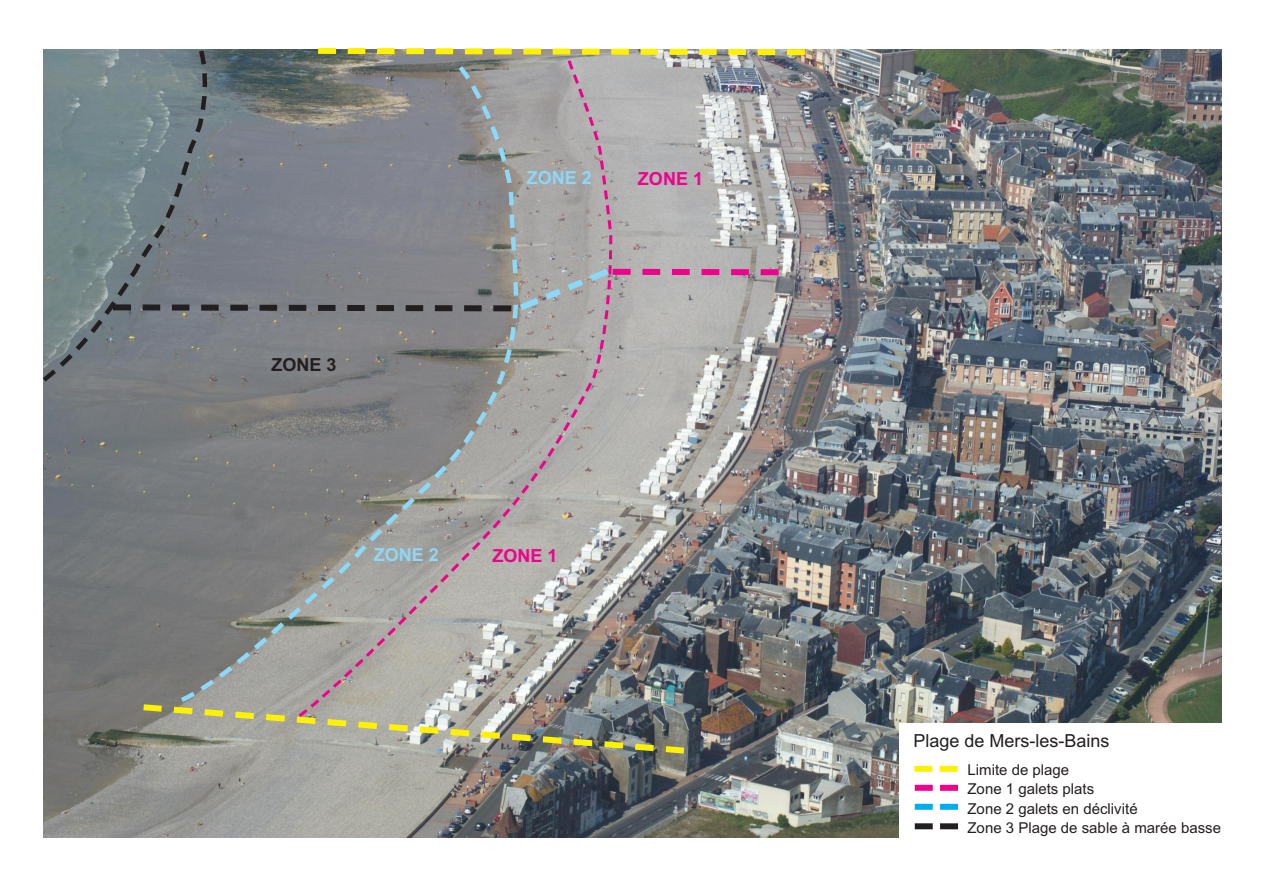
<style>
.page{position:relative;width:1265px;height:895px;background:#fff}
.page>*{position:absolute;margin:0;border:0;box-sizing:border-box;transform-origin:0 0}
.t1{font:18px "Arial";color:#231f20}
.t2{font:700 18px "Arial";color:#ed028c}
.t3{font:700 18px "Arial";color:#8dd7f7}
.t4{font:700 18px "Arial";color:#231f20}
.t5{font:15px/19.5px "Arial";color:#231f20}
</style>
<div class="page">
<img style="left:43px;top:49px;width:1178px;height:789px">
<div style="left:786px;top:49px;width:18px;height:6px;background:#fff101"></div>
<div style="left:318px;top:48px;width:18px;height:6px;background:#fff101"></div>
<svg style="left:302px;top:65px;width:311px;height:622px;background:#aba7a6"></svg>
<svg style="left:188px;top:72px;width:329px;height:615px;background:#8b8c8d"></svg>
<img style="left:330px;top:47px;width:463px;height:38px">
<img style="left:137px;top:687px;width:553px;height:70px">
<svg style="left:48px;top:59px;width:160px;height:318px;background:#748287"></svg>
<svg style="left:196px;top:49px;width:13px;height:20px"></svg>
<svg style="left:42px;top:365px;width:19px;height:21px"></svg>
<div style="left:899px;top:723px;width:329px;height:127px;background:#fff"></div>
<div style="left:939px;top:766px;width:18px;height:6px;background:#fff101"></div>
<div style="left:914px;top:766px;width:18px;height:6px;background:#fff101"></div>
<div style="left:940px;top:785px;width:18px;height:6px;background:#ed028c"></div>
<div style="left:914px;top:785px;width:18px;height:6px;background:#ed028c"></div>
<div style="left:940px;top:804px;width:18px;height:6px;background:#00aeef"></div>
<div style="left:914px;top:804px;width:18px;height:6px;background:#00aeef"></div>
<div style="left:940px;top:823px;width:18px;height:6px;background:#231f20"></div>
<div style="left:914px;top:823px;width:18px;height:6px;background:#231f20"></div>
<svg style="left:125px;top:301px;width:374px;height:13px;background:#66666b"></svg>
<div style="left:493px;top:305px;width:18px;height:6px;background:#231f20"></div>
<div style="left:113px;top:304px;width:18px;height:6px;background:#231f20"></div>
<svg style="left:513px;top:263px;width:102px;height:52px;background:#a7a8ab"></svg>
<svg style="left:630px;top:269px;width:130px;height:6px"></svg>
<div style="left:760px;top:269px;width:18px;height:6px;background:#ed028c"></div>
<div style="left:612px;top:269px;width:18px;height:6px;background:#ed028c"></div>
<p class="t4" style="left:271px;top:354px;width:67px">ZONE 3</p>
<p class="t3" style="left:527px;top:168px;width:67px">ZONE 2</p>
<p class="t2" style="left:638px;top:168px;width:67px">ZONE 1</p>
<p class="t3" style="left:374px;top:544px;width:67px">ZONE 2</p>
<p class="t2" style="left:492px;top:545px;width:67px">ZONE 1</p>
<p class="t1" style="left:913px;top:730px;width:198px">Plage de Mers-les-Bains</p>
<p class="t5" style="left:967px;top:760px;width:255px">Limite de plage<br>Zone 1 galets plats<br>Zone 2 galets en déclivité<br>Zone 3 Plage de sable à marée basse</p>
</div>
